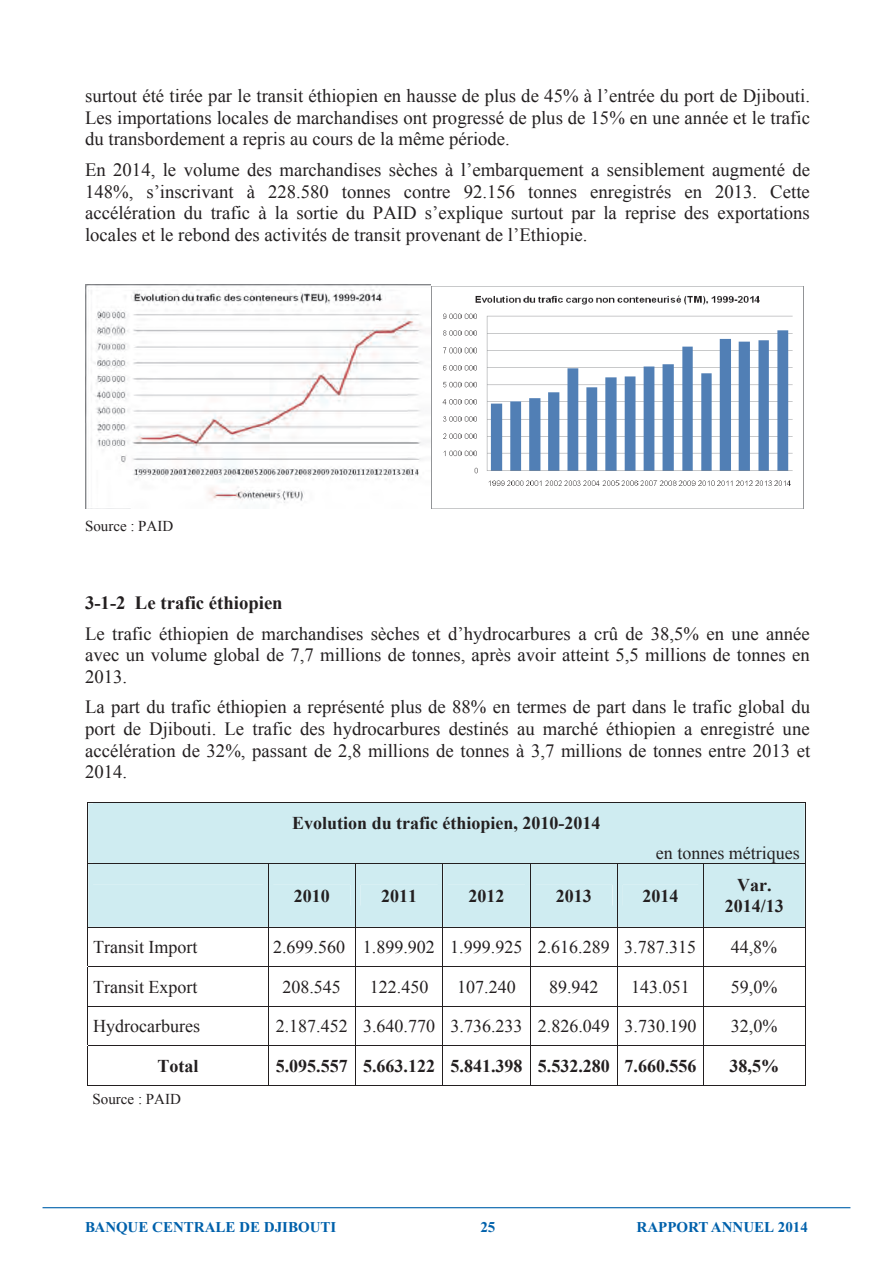
<style>
.page{position:relative;width:893px;height:1263px;background:#fff}
.page>*{position:absolute;margin:0;border:0;box-sizing:border-box;transform-origin:0 0}
.t1{font:18.75px/21.6px "Times New Roman";color:#231f20;text-align:justify}
.t2{font:700 18.75px "Times New Roman";color:#231f20}
.t3{font:18px "Times New Roman";color:#231f20}
.t4{font:700 18px/20.7px "Times New Roman";color:#231f20;text-align:center}
.t5{font:700 15px "Times New Roman";color:#0161ab}
.t6{font:15px "Times New Roman";color:#231f20}
</style>
<div class="page">
<hr style="left:43px;top:1207px;width:807px;height:1px;background:#0161ab">
<img style="left:86px;top:285px;width:717px;height:223px">
<div style="left:88px;top:802px;width:718px;height:125px;background:#cfecf1"></div>
<div style="left:709px;top:874px;width:91px;height:21px;background:#cfecf1"></div>
<div style="left:709px;top:895px;width:91px;height:21px;background:#cfecf1"></div>
<hr style="left:88px;top:863px;width:718px;height:1px;background:#231f20">
<hr style="left:88px;top:863px;width:1px;height:64px;background:#231f20">
<hr style="left:268px;top:863px;width:1px;height:64px;background:#231f20">
<hr style="left:355px;top:863px;width:1px;height:64px;background:#231f20">
<hr style="left:443px;top:863px;width:1px;height:64px;background:#231f20">
<hr style="left:530px;top:863px;width:1px;height:64px;background:#231f20">
<hr style="left:617px;top:863px;width:1px;height:64px;background:#231f20">
<hr style="left:703px;top:863px;width:1px;height:64px;background:#231f20">
<hr style="left:805px;top:863px;width:1px;height:64px;background:#231f20">
<hr style="left:88px;top:927px;width:718px;height:1px;background:#231f20">
<hr style="left:88px;top:927px;width:1px;height:39px;background:#231f20">
<hr style="left:268px;top:927px;width:1px;height:39px;background:#231f20">
<hr style="left:355px;top:927px;width:1px;height:39px;background:#231f20">
<hr style="left:443px;top:927px;width:1px;height:39px;background:#231f20">
<hr style="left:530px;top:927px;width:1px;height:39px;background:#231f20">
<hr style="left:617px;top:927px;width:1px;height:39px;background:#231f20">
<hr style="left:703px;top:927px;width:1px;height:39px;background:#231f20">
<hr style="left:805px;top:927px;width:1px;height:39px;background:#231f20">
<hr style="left:88px;top:966px;width:718px;height:1px;background:#231f20">
<hr style="left:88px;top:967px;width:1px;height:39px;background:#231f20">
<hr style="left:268px;top:967px;width:1px;height:39px;background:#231f20">
<hr style="left:355px;top:967px;width:1px;height:39px;background:#231f20">
<hr style="left:443px;top:967px;width:1px;height:39px;background:#231f20">
<hr style="left:530px;top:967px;width:1px;height:39px;background:#231f20">
<hr style="left:617px;top:967px;width:1px;height:39px;background:#231f20">
<hr style="left:703px;top:967px;width:1px;height:39px;background:#231f20">
<hr style="left:805px;top:967px;width:1px;height:39px;background:#231f20">
<hr style="left:88px;top:1006px;width:718px;height:1px;background:#231f20">
<hr style="left:88px;top:1006px;width:1px;height:39px;background:#231f20">
<hr style="left:268px;top:1006px;width:1px;height:39px;background:#231f20">
<hr style="left:355px;top:1006px;width:1px;height:39px;background:#231f20">
<hr style="left:443px;top:1006px;width:1px;height:39px;background:#231f20">
<hr style="left:530px;top:1006px;width:1px;height:39px;background:#231f20">
<hr style="left:617px;top:1006px;width:1px;height:39px;background:#231f20">
<hr style="left:703px;top:1006px;width:1px;height:39px;background:#231f20">
<hr style="left:805px;top:1006px;width:1px;height:39px;background:#231f20">
<hr style="left:88px;top:1045px;width:718px;height:1px;background:#231f20">
<hr style="left:88px;top:1046px;width:1px;height:39px;background:#231f20">
<hr style="left:88px;top:1085px;width:180px;height:1px;background:#231f20">
<hr style="left:268px;top:1046px;width:1px;height:39px;background:#231f20">
<hr style="left:268px;top:1085px;width:87px;height:1px;background:#231f20">
<hr style="left:355px;top:1046px;width:1px;height:39px;background:#231f20">
<hr style="left:356px;top:1085px;width:87px;height:1px;background:#231f20">
<hr style="left:443px;top:1046px;width:1px;height:39px;background:#231f20">
<hr style="left:443px;top:1085px;width:87px;height:1px;background:#231f20">
<hr style="left:530px;top:1046px;width:1px;height:39px;background:#231f20">
<hr style="left:531px;top:1085px;width:86px;height:1px;background:#231f20">
<hr style="left:617px;top:1046px;width:1px;height:39px;background:#231f20">
<hr style="left:618px;top:1085px;width:85px;height:1px;background:#231f20">
<hr style="left:703px;top:1046px;width:1px;height:39px;background:#231f20">
<hr style="left:704px;top:1085px;width:101px;height:1px;background:#231f20">
<hr style="left:805px;top:1046px;width:1px;height:39px;background:#231f20">
<p class="t1" style="left:85px;top:85px;width:726px">surtout été tirée par le transit éthiopien en hausse de plus de 45% à l’entrée du port de Djibouti.<br>Les importations locales de marchandises ont progressé de plus de 15% en une année et le trafic du transbordement a repris au cours de la même période.</p>
<p class="t1" style="left:85px;top:159px;width:727px">En 2014, le volume des marchandises sèches à l’embarquement a sensiblement augmenté de 148%, s’inscrivant à 228.580 tonnes contre 92.156 tonnes enregistrés en 2013. Cette accélération du trafic à la sortie du PAID s’explique surtout par la reprise des exportations locales et le rebond des activités de transit provenant de l’Ethiopie.</p>
<p class="t6" style="left:85px;top:516px;width:90px">Source : PAID</p>
<p class="t2" style="left:85px;top:590px;width:199px">3-1-2 Le trafic éthiopien</p>
<p class="t1" style="left:85px;top:622px;width:726px">Le trafic éthiopien de marchandises sèches et d’hydrocarbures a crû de 38,5% en une année avec un volume global de 7,7 millions de tonnes, après avoir atteint 5,5 millions de tonnes en 2013.</p>
<p class="t1" style="left:85px;top:696px;width:727px">La part du trafic éthiopien a représenté plus de 88% en termes de part dans le trafic global du port de Djibouti. Le trafic des hydrocarbures destinés au marché éthiopien a enregistré une accélération de 32%, passant de 2,8 millions de tonnes à 3,7 millions de tonnes entre 2013 et 2014.</p>
<p class="t4" style="left:292px;top:812px;width:310px">Evolution du trafic éthiopien, 2010-2014</p>
<p class="t3" style="left:656px;top:840px;width:145px">en tonnes métriques</p>
<p class="t4" style="left:294px;top:885px;width:37px">2010</p>
<p class="t4" style="left:381px;top:885px;width:37px">2011</p>
<p class="t4" style="left:469px;top:885px;width:37px">2012</p>
<p class="t4" style="left:556px;top:885px;width:37px">2013</p>
<p class="t4" style="left:643px;top:885px;width:37px">2014</p>
<p class="t4" style="left:725px;top:874px;width:61px">Var.<br>2014/13</p>
<p class="t3" style="left:93px;top:935px;width:106px">Transit Import</p>
<p class="t3" style="left:273px;top:935px;width:425px">2.699.560 1.899.902 1.999.925 2.616.289 3.787.315</p>
<p class="t3" style="left:731px;top:935px;width:48px">44,8%</p>
<p class="t3" style="left:93px;top:974px;width:106px">Transit Export</p>
<p class="t3" style="left:282px;top:974px;width:60px">208.545</p>
<p class="t3" style="left:370px;top:974px;width:60px">122.450</p>
<p class="t3" style="left:457px;top:974px;width:60px">107.240</p>
<p class="t3" style="left:549px;top:974px;width:51px">89.942</p>
<p class="t3" style="left:631px;top:974px;width:60px">143.051</p>
<p class="t3" style="left:731px;top:974px;width:48px">59,0%</p>
<p class="t3" style="left:93px;top:1014px;width:108px">Hydrocarbures</p>
<p class="t3" style="left:276px;top:1014px;width:422px">2.187.452 3.640.770 3.736.233 2.826.049 3.730.190</p>
<p class="t3" style="left:731px;top:1014px;width:48px">32,0%</p>
<p class="t4" style="left:158px;top:1055px;width:43px">Total</p>
<p class="t4" style="left:276px;top:1055px;width:422px">5.095.557 5.663.122 5.841.398 5.532.280 7.660.556</p>
<p class="t4" style="left:730px;top:1055px;width:51px">38,5%</p>
<p class="t6" style="left:93px;top:1088px;width:90px">Source : PAID</p>
<p class="t5" style="left:85px;top:1219px;width:253px">BANQUE CENTRALE DE DJIBOUTI</p>
<p class="t5" style="left:480px;top:1219px;width:16px">25</p>
<p class="t5" style="left:637px;top:1219px;width:173px">RAPPORT ANNUEL 2014</p>
</div>
